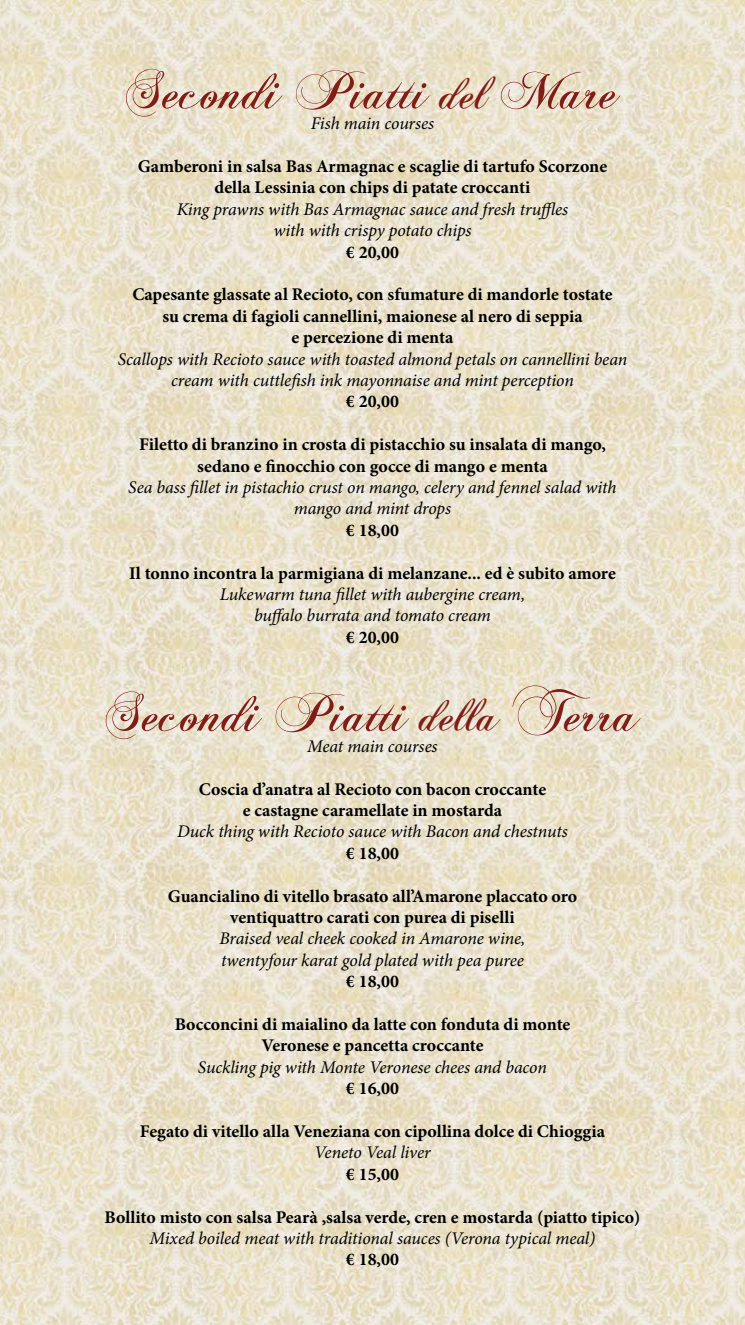
<style>
.page{position:relative;width:745px;height:1325px;background:#fff}
.page>*{position:absolute;margin:0;border:0;box-sizing:border-box;transform-origin:0 0}
.t1{font:54.77px "Chopin Script";color:#801d17}
.t2{font:700 17.85px/21.3px "Minion Pro";color:#000;text-align:center}
.t3{font:italic 17.85px/21.3px "Minion Pro";letter-spacing:-.01em;color:#000;text-align:center}
.s1{font-size:47.95px}
</style>
<div class="page">
<img style="left:0;top:0;width:744px;height:1324px">
<h1 class="t1" style="left:126px;top:57px;width:494px">Secondi Piatti <span class="s1">del</span> Mare</h1>
<p class="t3" style="left:310px;top:113px;width:125px">Fish main courses</p>
<p class="t2" style="left:138px;top:155px;width:470px">Gamberoni in salsa Bas Armagnac e scaglie di tartufo Scorzone della Lessinia con chips di patate croccanti</p>
<p class="t3" style="left:177px;top:198px;width:392px">King prawns with Bas Armagnac sauce and fresh truffles with with crispy potato chips</p>
<p class="t2" style="left:346px;top:241px;width:54px">€ 20,00</p>
<p class="t2" style="left:132px;top:284px;width:481px">Capesante glassate al Recioto, con sfumature di mandorle tostate su crema di fagioli cannellini, maionese al nero di seppia<br>e percezione di menta</p>
<p class="t3" style="left:118px;top:348px;width:510px">Scallops with Recioto sauce with toasted almond petals on cannellini bean cream with cuttlefish ink mayonnaise and mint perception</p>
<p class="t2" style="left:346px;top:391px;width:54px">€ 20,00</p>
<p class="t2" style="left:139px;top:433px;width:468px">Filetto di branzino in crosta di pistacchio su insalata di mango, sedano e finocchio con gocce di mango e menta</p>
<p class="t3" style="left:128px;top:476px;width:489px">Sea bass fillet in pistachio crust on mango, celery and fennel salad with mango and mint drops</p>
<p class="t2" style="left:346px;top:519px;width:54px">€ 18,00</p>
<p class="t2" style="left:129px;top:562px;width:488px">Il tonno incontra la parmigiana di melanzane... ed è subito amore</p>
<p class="t3" style="left:220px;top:583px;width:307px">Lukewarm tuna fillet with aubergine cream, buffalo burrata and tomato cream</p>
<p class="t2" style="left:346px;top:626px;width:54px">€ 20,00</p>
<h1 class="t1" style="left:106px;top:679px;width:535px">Secondi Piatti <span class="s1">della</span> Terra</h1>
<p class="t3" style="left:307px;top:735px;width:132px">Meat main courses</p>
<p class="t2" style="left:199px;top:778px;width:349px">Coscia d’anatra al Recioto con bacon croccante e castagne caramellate in mostarda</p>
<p class="t3" style="left:177px;top:821px;width:392px">Duck thing with Recioto sauce with Bacon and chestnuts</p>
<p class="t2" style="left:346px;top:842px;width:54px">€ 18,00</p>
<p class="t2" style="left:168px;top:885px;width:410px">Guancialino di vitello brasato all’Amarone placcato oro ventiquattro carati con purea di piselli</p>
<p class="t3" style="left:219px;top:928px;width:307px;text-align:left">Braised veal cheek cooked in Amarone wine, twentyfour karat gold plated with pea puree</p>
<p class="t2" style="left:346px;top:970px;width:54px">€ 18,00</p>
<p class="t2" style="left:175px;top:1013px;width:397px">Bocconcini di maialino da latte con fonduta di monte<br>Veronese e pancetta croccante</p>
<p class="t3" style="left:198px;top:1056px;width:350px">Suckling pig with Monte Veronese chees and bacon</p>
<p class="t2" style="left:346px;top:1077px;width:54px">€ 16,00</p>
<p class="t2" style="left:140px;top:1120px;width:466px">Fegato di vitello alla Veneziana con cipollina dolce di Chioggia</p>
<p class="t3" style="left:314px;top:1141px;width:118px">Veneto Veal liver</p>
<p class="t2" style="left:346px;top:1163px;width:54px">€ 15,00</p>
<p class="t2" style="left:104px;top:1205px;width:537px">Bollito misto con salsa Pearà ,salsa verde, cren e mostarda (piatto tipico)</p>
<p class="t3" style="left:149px;top:1227px;width:447px">Mixed boiled meat with traditional sauces (Verona typical meal)</p>
<p class="t2" style="left:346px;top:1248px;width:54px">€ 18,00</p>
</div>
